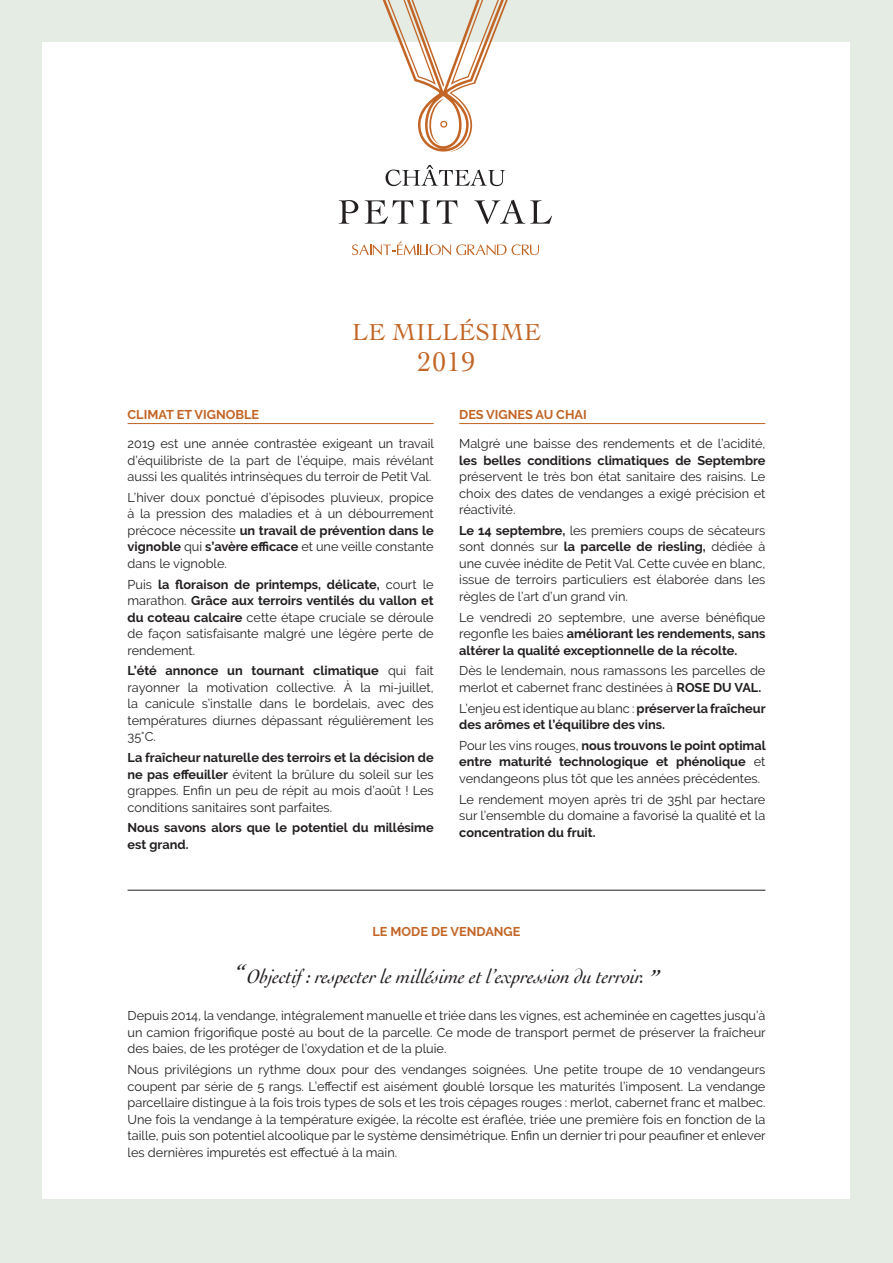
<style>
.page{position:relative;width:893px;height:1263px;background:#e1eae1}
.page>*{position:absolute;margin:0;border:0;box-sizing:border-box;transform-origin:0 0}
.t1{font:28.35px "Cochin";color:#c26526}
.t2{font:24.3px "Cochin";letter-spacing:.02em;color:#c26526}
.t3{font:italic 20.25px "Cochin";letter-spacing:-.01em;color:#231f20}
.t4{font:12.75px/16.5px "Raleway";color:#231f20;text-align:justify}
.t5{font:700 12.75px/16.5px "Raleway";color:#231f20}
.t6{font:700 12.75px "Raleway";color:#c26526}
.t7{font:italic 9px "Cochin";color:#231f20}
.s1{font-weight:700}
.s2{font-weight:400}
.s3{font-size:27.15px}
</style>
<div class="page">
<div style="left:43px;top:43px;width:807px;height:1156px;background:#fff"></div>
<hr style="left:128px;top:423px;width:306px;height:1px;background:#c26526">
<hr style="left:459px;top:423px;width:306px;height:1px;background:#c26526">
<svg style="left:385px;top:165px;width:120px;height:21px"></svg>
<svg style="left:339px;top:200px;width:19px;height:24px"></svg>
<svg style="left:365px;top:200px;width:48px;height:24px"></svg>
<svg style="left:420px;top:200px;width:10px;height:24px"></svg>
<svg style="left:437px;top:200px;width:21px;height:24px"></svg>
<svg style="left:474px;top:200px;width:78px;height:24px"></svg>
<svg style="left:512px;top:244px;width:27px;height:11px"></svg>
<svg style="left:333px;top:0;width:221px;height:152px"></svg>
<svg style="left:352px;top:241px;width:154px;height:14px"></svg>
<hr style="left:128px;top:890px;width:637px;height:1px;background:#231f20">
<h2 class="t2" style="left:352px;top:316px;width:190px">LE MILLÉSIME</h2>
<h1 class="t1" style="left:417px;top:343px;width:60px">2019</h1>
<p class="t6" style="left:128px;top:407px;width:133px">CLIMAT ET VIGNOBLE</p>
<p class="t4" style="left:128px;top:435px;width:308px">2019 est une année contrastée exigeant un travail d’équilibriste de la part de l’équipe, mais révélant aussi les qualités intrinsèques du terroir de Petit Val.</p>
<p class="t4" style="left:128px;top:489px;width:308px">L’hiver doux ponctué d’épisodes pluvieux, propice à la pression des maladies et à un débourrement précoce nécessite <span class="s1">un travail de prévention dans le vignoble</span> qui <span class="s1">s’avère efficace</span> et une veille constante dans le vignoble.</p>
<p class="t4" style="left:128px;top:576px;width:308px">Puis <span class="s1">la floraison de printemps, délicate,</span> court le marathon. <span class="s1">Grâce aux terroirs ventilés du vallon et du coteau calcaire</span> cette étape cruciale se déroule de façon satisfaisante malgré une légère perte de rendement.</p>
<p class="t4" style="left:128px;top:663px;width:308px"><span class="s1">L’été annonce un tournant climatique</span> qui fait rayonner la motivation collective. À la mi-juillet, la canicule s’installe dans le bordelais, avec des températures diurnes dépassant régulièrement les 35°C.</p>
<p class="t4" style="left:128px;top:749px;width:308px"><span class="s1">La fraîcheur naturelle des terroirs et la décision de ne pas effeuiller</span> évitent la brûlure du soleil sur les grappes. Enfin un peu de répit au mois d’août ! Les conditions sanitaires sont parfaites.</p>
<p class="t5" style="left:128px;top:820px;width:308px">Nous savons alors que le potentiel du millésime est grand.</p>
<p class="t6" style="left:459px;top:407px;width:129px">DES VIGNES AU CHAI</p>
<p class="t4" style="left:459px;top:435px;width:308px">Malgré une baisse des rendements et de l’acidité,</p>
<p class="t5" style="left:459px;top:452px;width:308px">les belles conditions climatiques de Septembre</p>
<p class="t4" style="left:459px;top:468px;width:308px">préservent le très bon état sanitaire des raisins. Le choix des dates de vendanges a exigé précision et réactivité.</p>
<p class="t4" style="left:459px;top:522px;width:308px"><span class="s1">Le 14 septembre,</span> les premiers coups de sécateurs sont donnés sur <span class="s1">la parcelle de riesling,</span> dédiée à une cuvée inédite de Petit Val. Cette cuvée en blanc, issue de terroirs particuliers est élaborée dans les règles de l’art d’un grand vin.</p>
<p class="t5" style="left:459px;top:609px;width:308px;text-align:justify"><span class="s2">Le vendredi 20 septembre, une averse bénéfique regonfle les baies</span> améliorant les rendements, sans altérer la qualité exceptionnelle de la récolte.</p>
<p class="t4" style="left:459px;top:663px;width:308px">Dès le lendemain, nous ramassons les parcelles de merlot et cabernet franc destinées à <span class="s1">ROSE DU VAL.</span></p>
<p class="t5" style="left:459px;top:700px;width:308px"><span class="s2">L’enjeu est identique au blanc :</span> préserver la fraîcheur des arômes et l’équilibre des vins.</p>
<p class="t5" style="left:459px;top:737px;width:308px;text-align:justify"><span class="s2">Pour les vins rouges,</span> nous trouvons le point optimal entre maturité technologique et phénolique <span class="s2">et vendangeons plus tôt que les années précédentes.</span></p>
<p class="t4" style="left:459px;top:791px;width:308px">Le rendement moyen après tri de 35hl par hectare sur l’ensemble du domaine a favorisé la qualité et la</p>
<p class="t5" style="left:459px;top:824px;width:138px">concentration du fruit.</p>
<p class="t6" style="left:372px;top:924px;width:150px">LE MODE DE VENDANGE</p>
<h3 class="t3" style="left:234px;top:963px;width:426px"><span class="s3">“</span>Objectif : respecter le millésime et l’expression du terroir. <span class="s3">ˮ</span></h3>
<p class="t4" style="left:128px;top:1008px;width:640px">Depuis 2014, la vendange, intégralement manuelle et triée dans les vignes, est acheminée en cagettes jusqu’à un camion frigorifique posté au bout de la parcelle. Ce mode de transport permet de préserver la fraîcheur des baies, de les protéger de l’oxydation et de la pluie.</p>
<p class="t4" style="left:128px;top:1061px;width:640px">Nous privilégions un rythme doux pour des vendanges soignées. Une petite troupe de 10 vendangeurs coupent par série de 5 rangs. L’effectif est aisément doublé lorsque les maturités l’imposent. La vendange parcellaire distingue à la fois trois types de sols et les trois cépages rouges : merlot, cabernet franc et malbec.<br>Une fois la vendange à la température exigée, la récolte est éraflée, triée une première fois en fonction de la taille, puis son potentiel alcoolique par le système densimétrique. Enfin un dernier tri pour peaufiner et enlever les dernières impuretés est effectué à la main.</p>
<p class="t7" style="left:444px;top:1084px;width:5px">1</p>
</div>
